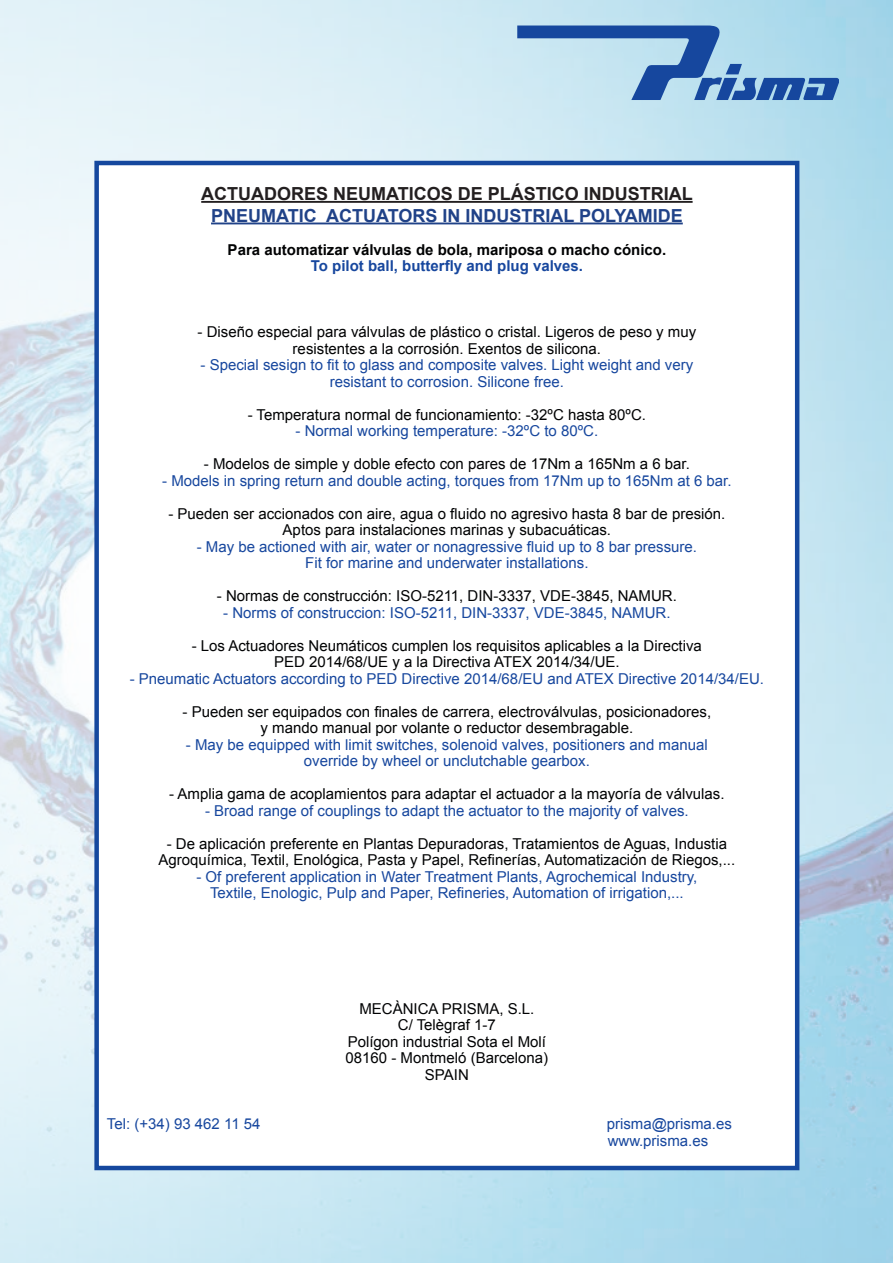
<style>
.page{position:relative;width:893px;height:1263px;background:#fff}
.page>*{position:absolute;margin:0;border:0;box-sizing:border-box;transform-origin:0 0}
.t1{font:700 18px "Arial";color:#231f20}
.t2{font:700 18px "Arial";color:#204288}
.t3{font:15px/16.5px "Arial";color:#010203;text-align:center}
.t4{font:15px/16.5px "Arial";color:#17479e;text-align:center}
.t5{font:700 15px "Arial";color:#010203}
.t6{font:700 15px "Arial";color:#17479e}
</style>
<div class="page">
<img style="left:0;top:0;width:893px;height:1263px">
<div style="left:97px;top:163px;width:700px;height:1005px;background:#fff"></div>
<hr style="left:201px;top:201px;width:492px;height:2px;background:#231f20">
<hr style="left:211px;top:223px;width:472px;height:1px;background:#204288">
<div style="left:94px;top:161px;width:705px;height:1009px;border:4px solid #15489e"></div>
<svg style="left:517px;top:26px;width:322px;height:74px;background:#8bb3d7"></svg>
<p class="t1" style="left:201px;top:182px;width:493px">ACTUADORES NEUMATICOS DE PLÁSTICO INDUSTRIAL</p>
<p class="t2" style="left:211px;top:203px;width:473px">PNEUMATIC ACTUATORS IN INDUSTRIAL POLYAMIDE</p>
<p class="t5" style="left:228px;top:239px;width:440px">Para automatizar válvulas de bola, mariposa o macho cónico.</p>
<p class="t6" style="left:311px;top:256px;width:274px">To pilot ball, butterfly and plug valves.</p>
<p class="t3" style="left:198px;top:324px;width:500px">- Diseño especial para válvulas de plástico o cristal. Ligeros de peso y muy resistentes a la corrosión. Exentos de silicona.</p>
<p class="t4" style="left:201px;top:357px;width:494px">- Special sesign to fit to glass and composite valves. Light weight and very resistant to corrosion. Silicone free.</p>
<p class="t3" style="left:248px;top:406px;width:400px">- Temperatura normal de funcionamiento: -32ºC hasta 80ºC.</p>
<p class="t4" style="left:296px;top:423px;width:304px">- Normal working temperature: -32ºC to 80ºC.</p>
<p class="t3" style="left:204px;top:456px;width:488px">- Modelos de simple y doble efecto con pares de 17Nm a 165Nm a 6 bar.</p>
<p class="t4" style="left:162px;top:472px;width:571px">- Models in spring return and double acting, torques from 17Nm up to 165Nm at 6 bar.</p>
<p class="t3" style="left:168px;top:505px;width:558px">- Pueden ser accionados con aire, agua o fluido no agresivo hasta 8 bar de presión.<br>Aptos para instalaciones marinas y subacuáticas.</p>
<p class="t4" style="left:197px;top:538px;width:502px">- May be actioned with air, water or nonagressive fluid up to 8 bar pressure.<br>Fit for marine and underwater installations.</p>
<p class="t3" style="left:217px;top:588px;width:461px">- Normas de construcción: ISO-5211, DIN-3337, VDE-3845, NAMUR.</p>
<p class="t4" style="left:223px;top:604px;width:449px">- Norms of construccion: ISO-5211, DIN-3337, VDE-3845, NAMUR.</p>
<p class="t3" style="left:192px;top:637px;width:512px">- Los Actuadores Neumáticos cumplen los requisitos aplicables a la Directiva<br>PED 2014/68/UE y a la Directiva ATEX 2014/34/UE.</p>
<p class="t4" style="left:130px;top:670px;width:636px">- Pneumatic Actuators according to PED Directive 2014/68/EU and ATEX Directive 2014/34/EU.</p>
<p class="t3" style="left:183px;top:703px;width:530px">- Pueden ser equipados con finales de carrera, electroválvulas, posicionadores, y mando manual por volante o reductor desembragable.</p>
<p class="t4" style="left:186px;top:736px;width:523px">- May be equipped with limit switches, solenoid valves, positioners and manual override by wheel or unclutchable gearbox.</p>
<p class="t3" style="left:169px;top:786px;width:557px">- Amplia gama de acoplamientos para adaptar el actuador a la mayoría de válvulas.</p>
<p class="t4" style="left:205px;top:802px;width:485px">- Broad range of couplings to adapt the actuator to the majority of valves.</p>
<p class="t3" style="left:159px;top:835px;width:578px">- De aplicación preferente en Plantas Depuradoras, Tratamientos de Aguas, Industia<br>Agroquímica, Textil, Enológica, Pasta y Papel, Refinerías, Automatización de Riegos,...</p>
<p class="t4" style="left:196px;top:868px;width:503px">- Of preferent application in Water Treatment Plants, Agrochemical Industry,<br>Textile, Enologic, Pulp and Paper, Refineries, Automation of irrigation,...</p>
<p class="t3" style="left:346px;top:1000px;width:204px">MECÀNICA PRISMA, S.L.<br>C/ Telègraf 1-7<br>Polígon industrial Sota el Molí<br>08160 - Montmeló (Barcelona)<br>SPAIN</p>
<p class="t4" style="left:107px;top:1116px;width:155px">Tel: (+34) 93 462 11 54</p>
<p class="t4" style="left:607px;top:1116px;width:127px;text-align:left">prisma@prisma.es www.prisma.es</p>
</div>
